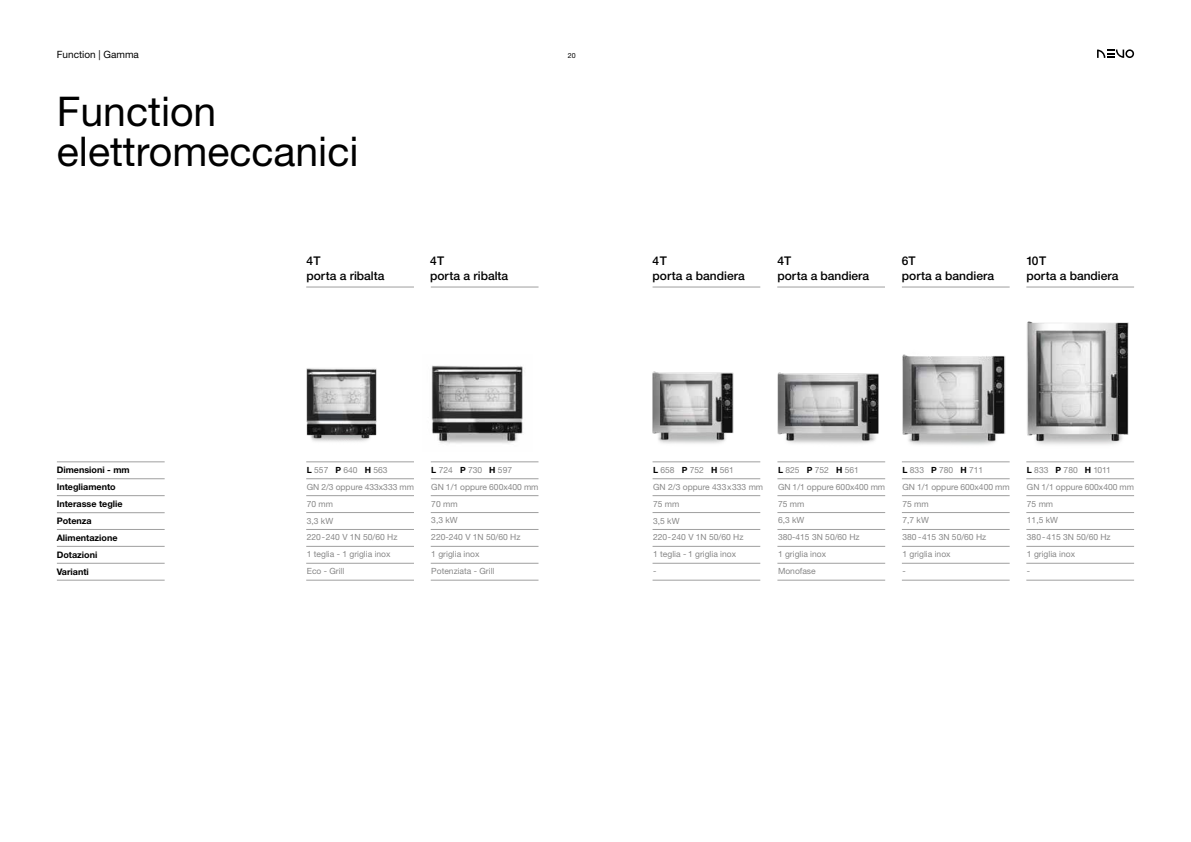
<style>
.page{position:relative;width:1191px;height:842px;background:#fff}
.page>*{position:absolute;margin:0;border:0;box-sizing:border-box;transform-origin:0 0}
.t1{font:41px/40px "Helvetica Neue LT Std";color:#000}
.t2{font:500 12px/15px "Helvetica Neue LT Std";color:#000}
.t3{font:10px "Helvetica Neue LT Std";color:#000}
.t4{font:700 9px/16.9px "Helvetica Neue LT Std";color:#000}
.t5{font:8.5px/16.9px "Helvetica Neue LT Std";color:#878787}
.t6{font:7px "Helvetica Neue LT Std";color:#000}
.s1{font-weight:700;color:#000}
</style>
<div class="page">
<svg style="left:1097px;top:49px;width:37px;height:9px"></svg>
<hr style="left:652px;top:287px;width:108px;height:1px;background:#9f9f9f">
<hr style="left:777px;top:287px;width:108px;height:1px;background:#9f9f9f">
<hr style="left:902px;top:287px;width:107px;height:1px;background:#9f9f9f">
<hr style="left:1026px;top:287px;width:108px;height:1px;background:#9f9f9f">
<hr style="left:431px;top:287px;width:107px;height:1px;background:#9f9f9f">
<hr style="left:306px;top:287px;width:108px;height:1px;background:#9f9f9f">
<hr style="left:652px;top:462px;width:108px;height:1px;background:#9f9f9f">
<hr style="left:652px;top:479px;width:108px;height:1px;background:#9f9f9f">
<hr style="left:652px;top:495px;width:108px;height:1px;background:#9f9f9f">
<hr style="left:652px;top:529px;width:108px;height:1px;background:#9f9f9f">
<hr style="left:652px;top:546px;width:108px;height:1px;background:#9f9f9f">
<hr style="left:652px;top:580px;width:108px;height:1px;background:#9f9f9f">
<hr style="left:652px;top:563px;width:108px;height:1px;background:#9f9f9f">
<hr style="left:652px;top:512px;width:108px;height:1px;background:#9f9f9f">
<hr style="left:777px;top:462px;width:108px;height:1px;background:#9f9f9f">
<hr style="left:777px;top:479px;width:108px;height:1px;background:#9f9f9f">
<hr style="left:777px;top:495px;width:108px;height:1px;background:#9f9f9f">
<hr style="left:777px;top:529px;width:108px;height:1px;background:#9f9f9f">
<hr style="left:777px;top:546px;width:108px;height:1px;background:#9f9f9f">
<hr style="left:777px;top:580px;width:108px;height:1px;background:#9f9f9f">
<hr style="left:777px;top:563px;width:108px;height:1px;background:#9f9f9f">
<hr style="left:777px;top:512px;width:108px;height:1px;background:#9f9f9f">
<hr style="left:902px;top:462px;width:107px;height:1px;background:#9f9f9f">
<hr style="left:902px;top:479px;width:107px;height:1px;background:#9f9f9f">
<hr style="left:902px;top:495px;width:107px;height:1px;background:#9f9f9f">
<hr style="left:902px;top:529px;width:107px;height:1px;background:#9f9f9f">
<hr style="left:902px;top:546px;width:107px;height:1px;background:#9f9f9f">
<hr style="left:902px;top:580px;width:107px;height:1px;background:#9f9f9f">
<hr style="left:902px;top:563px;width:107px;height:1px;background:#9f9f9f">
<hr style="left:902px;top:512px;width:107px;height:1px;background:#9f9f9f">
<hr style="left:1026px;top:462px;width:108px;height:1px;background:#9f9f9f">
<hr style="left:1026px;top:479px;width:108px;height:1px;background:#9f9f9f">
<hr style="left:1026px;top:495px;width:108px;height:1px;background:#9f9f9f">
<hr style="left:1026px;top:529px;width:108px;height:1px;background:#9f9f9f">
<hr style="left:1026px;top:546px;width:108px;height:1px;background:#9f9f9f">
<hr style="left:1026px;top:580px;width:108px;height:1px;background:#9f9f9f">
<hr style="left:1026px;top:563px;width:108px;height:1px;background:#9f9f9f">
<hr style="left:1026px;top:512px;width:108px;height:1px;background:#9f9f9f">
<hr style="left:57px;top:462px;width:108px;height:1px;background:#9f9f9f">
<hr style="left:57px;top:478px;width:108px;height:1px;background:#9f9f9f">
<hr style="left:57px;top:495px;width:108px;height:1px;background:#9f9f9f">
<hr style="left:57px;top:529px;width:108px;height:1px;background:#9f9f9f">
<hr style="left:57px;top:512px;width:108px;height:1px;background:#9f9f9f">
<hr style="left:57px;top:546px;width:108px;height:1px;background:#9f9f9f">
<hr style="left:57px;top:580px;width:108px;height:1px;background:#9f9f9f">
<hr style="left:57px;top:563px;width:108px;height:1px;background:#9f9f9f">
<hr style="left:306px;top:462px;width:108px;height:1px;background:#9f9f9f">
<hr style="left:306px;top:479px;width:108px;height:1px;background:#9f9f9f">
<hr style="left:306px;top:495px;width:108px;height:1px;background:#9f9f9f">
<hr style="left:306px;top:529px;width:108px;height:1px;background:#9f9f9f">
<hr style="left:306px;top:546px;width:108px;height:1px;background:#9f9f9f">
<hr style="left:306px;top:580px;width:108px;height:1px;background:#9f9f9f">
<hr style="left:306px;top:563px;width:108px;height:1px;background:#9f9f9f">
<hr style="left:306px;top:512px;width:108px;height:1px;background:#9f9f9f">
<hr style="left:431px;top:462px;width:107px;height:1px;background:#9f9f9f">
<hr style="left:431px;top:479px;width:107px;height:1px;background:#9f9f9f">
<hr style="left:431px;top:495px;width:107px;height:1px;background:#9f9f9f">
<hr style="left:431px;top:529px;width:107px;height:1px;background:#9f9f9f">
<hr style="left:431px;top:546px;width:107px;height:1px;background:#9f9f9f">
<hr style="left:431px;top:580px;width:107px;height:1px;background:#9f9f9f">
<hr style="left:431px;top:563px;width:107px;height:1px;background:#9f9f9f">
<hr style="left:431px;top:512px;width:107px;height:1px;background:#9f9f9f">
<img style="left:431px;top:365px;width:92px;height:79px">
<img style="left:652px;top:371px;width:82px;height:73px">
<img style="left:777px;top:372px;width:102px;height:72px">
<img style="left:902px;top:354px;width:104px;height:91px">
<img style="left:1027px;top:321px;width:102px;height:124px">
<img style="left:306px;top:368px;width:71px;height:74px">
<p class="t3" style="left:57px;top:49px;width:84px">Function | Gamma</p>
<h1 class="t1" style="left:57px;top:90px;width:303px">Function elettromeccanici</h1>
<h2 class="t2" style="left:306px;top:253px;width:80px">4T<br>porta a ribalta</h2>
<h2 class="t2" style="left:430px;top:253px;width:80px">4T<br>porta a ribalta</h2>
<p class="t6" style="left:568px;top:51px;width:9px">20</p>
<p class="t4" style="left:57px;top:461px;width:74px">Dimensioni - mm<br>Integliamento<br>Interasse teglie<br>Potenza<br>Alimentazione<br>Dotazioni<br>Varianti</p>
<p class="t5" style="left:307px;top:461px;width:109px"><span class="s1">L</span> 557 <span class="s1">P</span> 640 <span class="s1">H</span> 563<br>GN 2/3 oppure 433x333 mm<br>70 mm<br>3,3 kW<br>220-240 V 1N 50/60 Hz<br>1 teglia - 1 griglia inox<br>Eco - Grill</p>
<p class="t5" style="left:431px;top:461px;width:109px"><span class="s1">L</span> 724 <span class="s1">P</span> 730 <span class="s1">H</span> 597<br>GN 1/1 oppure 600x400 mm<br>70 mm<br>3,3 kW<br>220-240 V 1N 50/60 Hz<br>1 griglia inox<br>Potenziata - Grill</p>
<h2 class="t2" style="left:652px;top:253px;width:94px">4T<br>porta a bandiera</h2>
<h2 class="t2" style="left:777px;top:253px;width:93px">4T<br>porta a bandiera</h2>
<h2 class="t2" style="left:902px;top:253px;width:94px">6T<br>porta a bandiera</h2>
<h2 class="t2" style="left:1026px;top:253px;width:94px">10T<br>porta a bandiera</h2>
<p class="t5" style="left:653px;top:461px;width:112px"><span class="s1">L</span> 658 <span class="s1">P</span> 752 <span class="s1">H</span> 561<br>GN 2/3 oppure 433x333 mm<br>75 mm<br>3,5 kW<br>220-240 V 1N 50/60 Hz<br>1 teglia - 1 griglia inox<br>-</p>
<p class="t5" style="left:778px;top:461px;width:109px"><span class="s1">L</span> 825 <span class="s1">P</span> 752 <span class="s1">H</span> 561<br>GN 1/1 oppure 600x400 mm<br>75 mm<br>6,3 kW<br>380-415 3N 50/60 Hz<br>1 griglia inox<br>Monofase</p>
<p class="t5" style="left:902px;top:461px;width:109px"><span class="s1">L</span> 833 <span class="s1">P</span> 780 <span class="s1">H</span> 711<br>GN 1/1 oppure 600x400 mm<br>75 mm<br>7,7 kW<br>380 -415 3N 50/60 Hz<br>1 griglia inox<br>-</p>
<p class="t5" style="left:1027px;top:461px;width:109px"><span class="s1">L</span> 833 <span class="s1">P</span> 780 <span class="s1">H</span> 1011<br>GN 1/1 oppure 600x400 mm<br>75 mm<br>11,5 kW<br>380 -415 3N 50/60 Hz<br>1 griglia inox<br>-</p>
</div>
